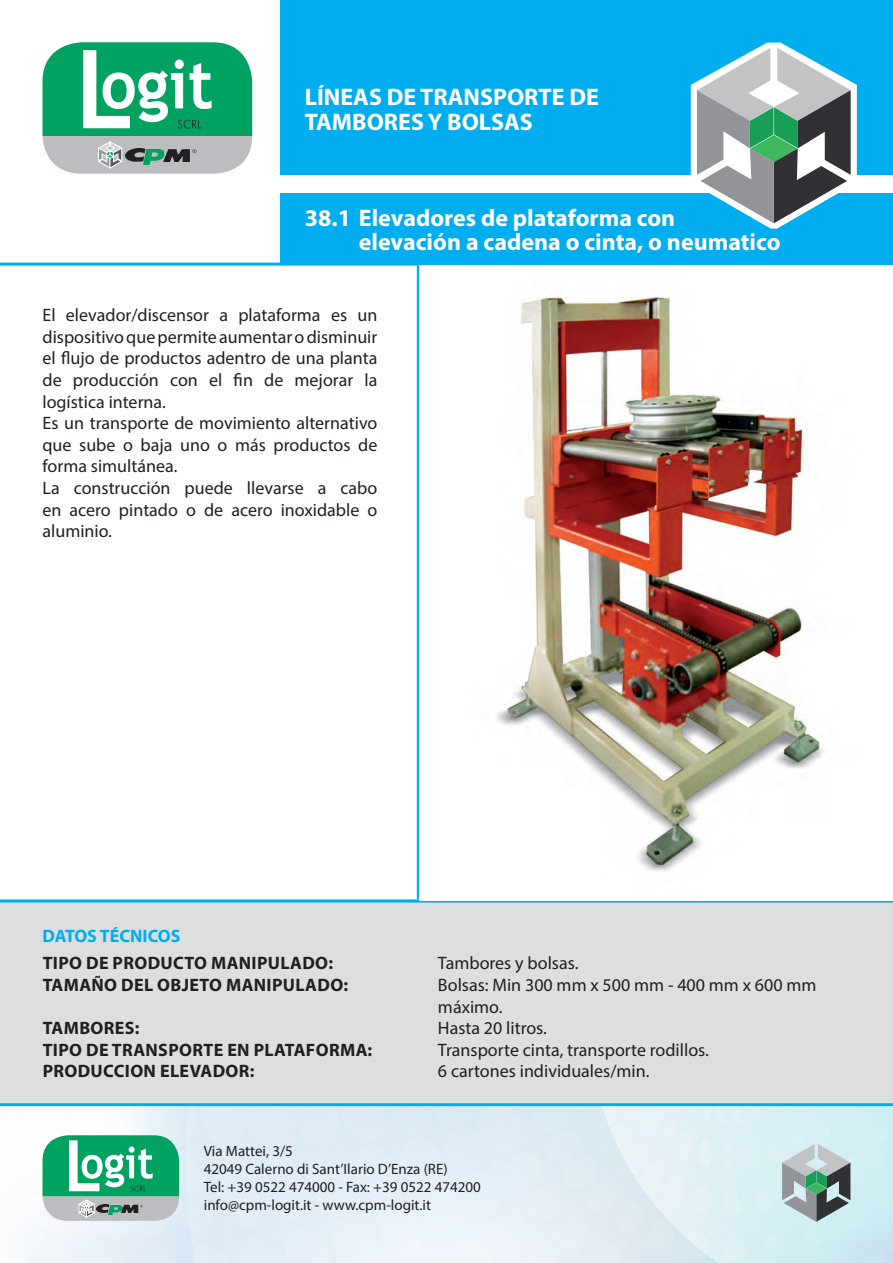
<style>
.page{position:relative;width:893px;height:1263px;background:#fff}
.page>*{position:absolute;margin:0;border:0;box-sizing:border-box;transform-origin:0 0}
.t1{font:700 24px/25.5px "Myriad Pro";color:#fff}
.t2{font:18px/21.6px "Myriad Pro";color:#231f20;text-align:justify}
.t3{font:700 18px "Myriad Pro";letter-spacing:.02em;color:#231f20}
.t4{font:700 18px "Myriad Pro";color:#00aeef}
.t5{font:15px/18px "Myriad Pro";color:#231f20}
</style>
<div class="page">
<div style="left:280px;top:194px;width:613px;height:69px;background:#00aeef"></div>
<div style="left:280px;top:0;width:613px;height:175px;background:#00aeef"></div>
<svg style="left:691px;top:43px;width:166px;height:186px"></svg>
<svg style="left:782px;top:1144px;width:68px;height:78px"></svg>
<hr style="left:0;top:263px;width:893px;height:3px;background:#00aeef">
<hr style="left:0;top:1103px;width:893px;height:3px;background:#00aeef">
<svg style="left:43px;top:1135px;width:136px;height:87px"></svg>
<svg style="left:43px;top:42px;width:209px;height:132px"></svg>
<div style="left:0;top:899px;width:893px;height:204px;background:#dddedf"></div>
<hr style="left:0;top:899px;width:893px;height:3px;background:#00aeef">
<hr style="left:417px;top:266px;width:3px;height:633px;background:#00aeef">
<img style="left:420px;top:295px;width:473px;height:605px">
<h1 class="t1" style="left:305px;top:83px;width:296px">LÍNEAS DE TRANSPORTE DE<br>TAMBORES Y BOLSAS</h1>
<p class="t1" style="left:305px;top:204px;width:372px">38.1 Elevadores de plataforma con</p>
<p class="t1" style="left:359px;top:228px;width:423px">elevación a cadena o cinta, o neumatico</p>
<p class="t2" style="left:43px;top:304px;width:336px">El elevador/discensor a plataforma es un dispositivo que permite aumentar o disminuir el flujo de productos adentro de una planta de producción con el fin de mejorar la logística interna.</p>
<p class="t2" style="left:43px;top:412px;width:336px">Es un transporte de movimiento alternativo que sube o baja uno o más productos de forma simultánea.</p>
<p class="t2" style="left:43px;top:477px;width:336px">La construcción puede llevarse a cabo en acero pintado o de acero inoxidable o aluminio.</p>
<p class="t4" style="left:43px;top:925px;width:139px">DATOS TÉCNICOS</p>
<p class="t3" style="left:43px;top:952px;width:292px">TIPO DE PRODUCTO MANIPULADO:</p>
<p class="t2" style="left:438px;top:952px;width:142px">Tambores y bolsas.</p>
<p class="t3" style="left:43px;top:973px;width:307px">TAMAÑO DEL OBJETO MANIPULADO:</p>
<p class="t2" style="left:438px;top:974px;width:380px">Bolsas: Min 300 mm x 500 mm - 400 mm x 600 mm máximo.</p>
<p class="t3" style="left:43px;top:1016px;width:98px">TAMBORES:</p>
<p class="t2" style="left:438px;top:1017px;width:110px">Hasta 20 litros.</p>
<p class="t3" style="left:43px;top:1038px;width:331px">TIPO DE TRANSPORTE EN PLATAFORMA:</p>
<p class="t2" style="left:438px;top:1039px;width:272px">Transporte cinta, transporte rodillos.</p>
<p class="t3" style="left:43px;top:1060px;width:213px">PRODUCCION ELEVADOR:</p>
<p class="t2" style="left:438px;top:1060px;width:213px">6 cartones individuales/min.</p>
<p class="t5" style="left:204px;top:1142px;width:279px">Via Mattei, 3/5<br>42049 Calerno di Sant’Ilario D’Enza (RE)<br>Tel: +39 0522 474000 - Fax: +39 0522 474200 info@cpm-logit.it - www.cpm-logit.it</p>
</div>
